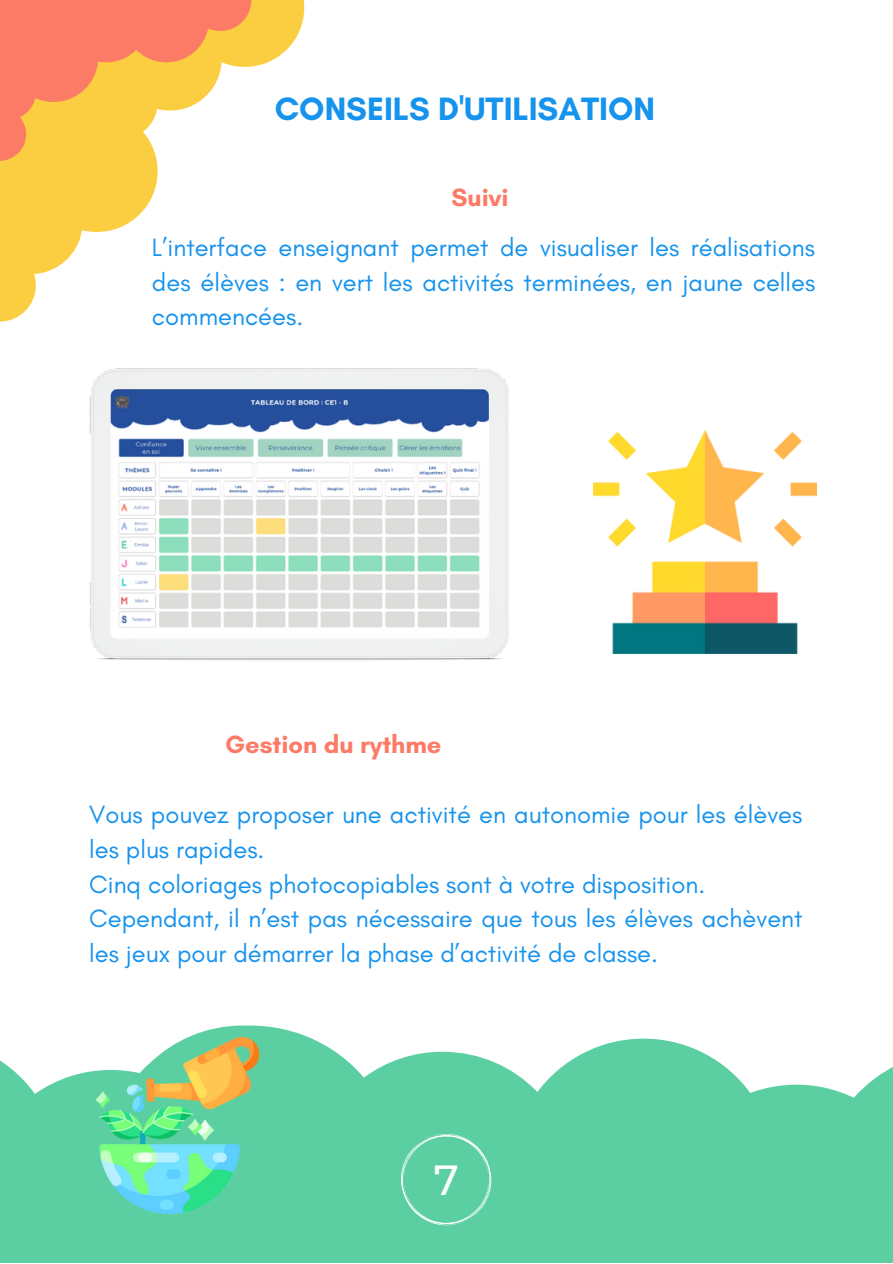
<style>
.page{position:relative;width:893px;height:1264px;background:#fff}
.page>*{position:absolute;margin:0;border:0;box-sizing:border-box;transform-origin:0 0}
.t1{font:500 42px "Montserrat";color:#fff}
.t2{font:700 33px "Glacial Indifference";color:#1693ed}
.t3{font:25.5px/34.8px "Glacial Indifference";color:#1693ed}
.t4{font:700 25.5px "Glacial Indifference";color:#fb7b66}
</style>
<div class="page">
<svg style="left:0;top:0;width:304px;height:321px"></svg>
<svg style="left:0;top:0;width:251px;height:161px"></svg>
<svg style="left:0;top:1025px;width:892px;height:237px;fill:#5bcfa2"></svg>
<img style="left:89px;top:1037px;width:177px;height:176px">
<img style="left:89px;top:369px;width:420px;height:292px">
<svg style="left:400px;top:1132px;width:91px;height:96px;background:#64d1a7"></svg>
<img style="left:593px;top:430px;width:223px;height:223px">
<p class="t2" style="left:275px;top:88px;width:382px">CONSEILS D'UTILISATION</p>
<p class="t4" style="left:451px;top:182px;width:59px">Suivi</p>
<p class="t3" style="left:152px;top:229px;width:664px;text-align:justify">L’interface enseignant permet de visualiser les réalisations des élèves : en vert les activités terminées, en jaune celles commencées.</p>
<p class="t4" style="left:225px;top:728px;width:218px">Gestion du rythme</p>
<p class="t3" style="left:89px;top:796px;width:714px">Vous pouvez proposer une activité en autonomie pour les élèves les plus rapides.</p>
<p class="t3" style="left:89px;top:866px;width:617px">Cinq coloriages photocopiables sont à votre disposition.</p>
<p class="t3" style="left:89px;top:901px;width:714px">Cependant, il n’est pas nécessaire que tous les élèves achèvent les jeux pour démarrer la phase d’activité de classe.</p>
<p class="t1" style="left:434px;top:1153px;width:27px">7</p>
</div>
